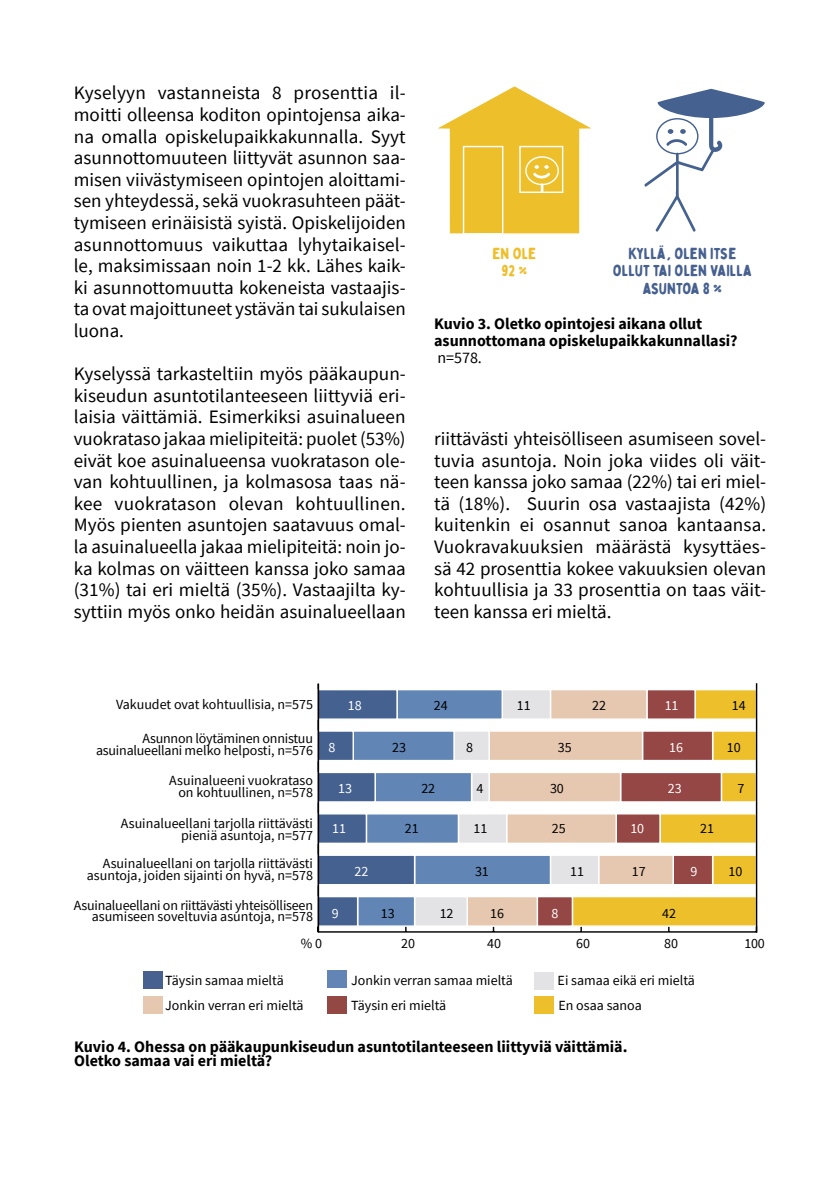
<style>
.page{position:relative;width:840px;height:1191px;background:#fff}
.page>*{position:absolute;margin:0;border:0;box-sizing:border-box;transform-origin:0 0}
.t1{font:19px/21.6px "Source Sans Pro";color:#000;text-align:justify}
.t2{font:700 16px/17.2px "Source Sans Pro";color:#000}
.t3{font:16px/17.2px "Bobby Jones Soft";color:#466090;text-align:center}
.t4{font:16px/17.2px "Bobby Jones Soft";color:#eebf2c;text-align:center}
.t5{font:16px "Source Sans Pro";color:#000}
.t6{font:14px/11.8px "Source Sans Pro";color:#000;text-align:right}
.t7{font:14px "Source Sans Pro";color:#fff}
</style>
<div class="page">
<svg style="left:438px;top:86px;width:153px;height:148px"></svg>
<svg style="left:657px;top:89px;width:107px;height:29px"></svg>
<svg style="left:644px;top:100px;width:80px;height:132px"></svg>
<hr style="left:318px;top:931px;width:438px;height:1px;background:#000">
<div style="left:694px;top:689px;width:62px;height:31px;background:#edbf2b;border:1px solid #fff"></div>
<div style="left:711px;top:730px;width:45px;height:31px;background:#edbf2b;border:1px solid #fff"></div>
<div style="left:720px;top:771px;width:36px;height:31px;background:#edbf2b;border:1px solid #fff"></div>
<div style="left:659px;top:813px;width:97px;height:31px;background:#edbf2b;border:1px solid #fff"></div>
<div style="left:711px;top:854px;width:45px;height:31px;background:#edbf2b;border:1px solid #fff"></div>
<div style="left:571px;top:896px;width:185px;height:31px;background:#edbf2b;border:1px solid #fff"></div>
<div style="left:645px;top:689px;width:50px;height:31px;background:#944745;border:1px solid #fff"></div>
<div style="left:641px;top:730px;width:72px;height:31px;background:#944745;border:1px solid #fff"></div>
<div style="left:619px;top:771px;width:102px;height:31px;background:#944745;border:1px solid #fff"></div>
<div style="left:615px;top:813px;width:45px;height:31px;background:#944745;border:1px solid #fff"></div>
<div style="left:672px;top:854px;width:41px;height:31px;background:#944745;border:1px solid #fff"></div>
<div style="left:536px;top:896px;width:36px;height:31px;background:#944745;border:1px solid #fff"></div>
<div style="left:549px;top:689px;width:98px;height:31px;background:#e6c7b0;border:1px solid #fff"></div>
<div style="left:488px;top:730px;width:155px;height:31px;background:#e6c7b0;border:1px solid #fff"></div>
<div style="left:488px;top:771px;width:133px;height:31px;background:#e6c7b0;border:1px solid #fff"></div>
<div style="left:505px;top:813px;width:111px;height:31px;background:#e6c7b0;border:1px solid #fff"></div>
<div style="left:597px;top:854px;width:76px;height:31px;background:#e6c7b0;border:1px solid #fff"></div>
<div style="left:466px;top:896px;width:71px;height:31px;background:#e6c7b0;border:1px solid #fff"></div>
<div style="left:501px;top:689px;width:50px;height:31px;background:#e3e3e6;border:1px solid #fff"></div>
<div style="left:453px;top:730px;width:36px;height:31px;background:#e3e3e6;border:1px solid #fff"></div>
<div style="left:470px;top:771px;width:19px;height:31px;background:#e3e3e6;border:1px solid #fff"></div>
<div style="left:457px;top:813px;width:50px;height:31px;background:#e3e3e6;border:1px solid #fff"></div>
<div style="left:549px;top:854px;width:50px;height:31px;background:#e3e3e6;border:1px solid #fff"></div>
<div style="left:413px;top:896px;width:54px;height:31px;background:#e3e3e6;border:1px solid #fff"></div>
<div style="left:396px;top:689px;width:106px;height:31px;background:#6185b5;border:1px solid #fff"></div>
<div style="left:352px;top:730px;width:102px;height:31px;background:#6185b5;border:1px solid #fff"></div>
<div style="left:374px;top:771px;width:98px;height:31px;background:#6185b5;border:1px solid #fff"></div>
<div style="left:365px;top:813px;width:94px;height:31px;background:#6185b5;border:1px solid #fff"></div>
<div style="left:413px;top:854px;width:138px;height:31px;background:#6185b5;border:1px solid #fff"></div>
<div style="left:357px;top:896px;width:58px;height:31px;background:#6185b5;border:1px solid #fff"></div>
<div style="left:317px;top:689px;width:80px;height:31px;background:#45618f;border:1px solid #fff"></div>
<div style="left:317px;top:730px;width:37px;height:31px;background:#45618f;border:1px solid #fff"></div>
<div style="left:317px;top:771px;width:58px;height:31px;background:#45618f;border:1px solid #fff"></div>
<div style="left:317px;top:813px;width:50px;height:31px;background:#45618f;border:1px solid #fff"></div>
<div style="left:317px;top:854px;width:98px;height:31px;background:#45618f;border:1px solid #fff"></div>
<div style="left:317px;top:896px;width:41px;height:31px;background:#45618f;border:1px solid #fff"></div>
<hr style="left:755px;top:683px;width:1px;height:249px;background:#000">
<hr style="left:317px;top:683px;width:2px;height:249px;background:#000">
<div style="left:143px;top:971px;width:19px;height:17px;background:#466090"></div>
<div style="left:327px;top:996px;width:19px;height:17px;background:#944844"></div>
<div style="left:534px;top:996px;width:19px;height:17px;background:#eebf2c"></div>
<div style="left:327px;top:970px;width:19px;height:17px;background:#6285b6"></div>
<div style="left:143px;top:996px;width:19px;height:17px;background:#e6c7b0"></div>
<div style="left:534px;top:972px;width:19px;height:17px;background:#e3e3e6"></div>
<p class="t1" style="left:74px;top:82px;width:333px">Kyselyyn vastanneista 8 prosenttia il&shy;moitti olleensa koditon opintojensa aika&shy;na omalla opiskelupaikkakunnalla. Syyt asunnottomuuteen liittyvät asunnon saa&shy;misen viivästymiseen opintojen aloittami&shy;sen yhteydessä, sekä vuokrasuhteen päät&shy;tymiseen erinäisistä syistä. Opiskelijoiden asunnottomuus vaikuttaa lyhytaikaisel&shy;le, maksimissaan noin 1-2 kk. Lähes kaik&shy;ki asunnottomuutta kokeneista vastaajis&shy;ta ovat majoittuneet ystävän tai sukulaisen luona.</p>
<p class="t1" style="left:74px;top:363px;width:333px">Kyselyssä tarkasteltiin myös pääkaupun&shy;kiseudun asuntotilanteeseen liittyviä eri&shy;laisia väittämiä. Esimerkiksi asuinalueen vuokrataso jakaa mielipiteitä: puolet (53%) eivät koe asuinalueensa vuokratason ole&shy;van kohtuullinen, ja kolmasosa taas nä&shy;kee vuokratason olevan kohtuullinen.<br>Myös pienten asuntojen saatavuus omal&shy;la asuinalueella jakaa mielipiteitä: noin jo&shy;ka kolmas on väitteen kanssa joko samaa (31%) tai eri mieltä (35%). Vastaajilta ky&shy;syttiin myös onko heidän asuinalueellaan</p>
<p class="t4" style="left:492px;top:245px;width:45px">EN OLE<br>92 %</p>
<p class="t3" style="left:612px;top:245px;width:141px">KYLLÄ, OLEN ITSE<br>OLLUT TAI OLEN VAILLA<br>ASUNTOA 8 %</p>
<p class="t2" style="left:434px;top:315px;width:305px">Kuvio 3. Oletko opintojesi aikana ollut asunnottomana opiskelupaikkakunnallasi?</p>
<p class="t5" style="left:437px;top:348px;width:46px">n=578.</p>
<p class="t1" style="left:434px;top:428px;width:333px">riittävästi yhteisölliseen asumiseen sovel&shy;tuvia asuntoja. Noin joka viides oli väit&shy;teen kanssa joko samaa (22%) tai eri miel&shy;tä (18%). Suurin osa vastaajista (42%) kuitenkin ei osannut sanoa kantaansa.<br>Vuokravakuuksien määrästä kysyttäes&shy;sä 42 prosenttia kokee vakuuksien olevan kohtuullisia ja 33 prosenttia on taas väit&shy;teen kanssa eri mieltä.</p>
<p class="t6" style="left:116px;top:698px;width:198px">Vakuudet ovat kohtuullisia, n=575</p>
<p class="t6" style="left:96px;top:732px;width:218px">Asunnon löytäminen onnistuu asuinalueellani melko helposti, n=576</p>
<p class="t6" style="left:169px;top:774px;width:145px">Asuinalueeni vuokrataso on kohtuullinen, n=578</p>
<p class="t6" style="left:121px;top:817px;width:193px">Asuinalueellani tarjolla riittävästi pieniä asuntoja, n=577</p>
<p class="t6" style="left:87px;top:857px;width:227px">Asuinalueellani on tarjolla riittävästi asuntoja, joiden sijainti on hyvä, n=578</p>
<p class="t6" style="left:74px;top:899px;width:241px">Asuinalueellani on riittävästi yhteisölliseen asumiseen soveltuvia asuntoja, n=578</p>
<p class="t6" style="left:300px;top:937px;width:23px">% 0</p>
<p class="t6" style="left:401px;top:937px;width:15px">20</p>
<p class="t6" style="left:487px;top:937px;width:15px">40</p>
<p class="t6" style="left:575px;top:937px;width:15px">60</p>
<p class="t6" style="left:663px;top:937px;width:15px">80</p>
<p class="t6" style="left:744px;top:937px;width:22px">100</p>
<p class="t7" style="left:348px;top:696px;width:15px">18</p>
<p class="t6" style="left:433px;top:699px;width:15px">24</p>
<p class="t6" style="left:516px;top:699px;width:15px">11</p>
<p class="t6" style="left:591px;top:699px;width:15px">22</p>
<p class="t7" style="left:664px;top:696px;width:15px">11</p>
<p class="t6" style="left:731px;top:699px;width:15px">14</p>
<p class="t7" style="left:328px;top:738px;width:8px">8</p>
<p class="t6" style="left:392px;top:741px;width:15px">23</p>
<p class="t6" style="left:466px;top:741px;width:8px">8</p>
<p class="t6" style="left:557px;top:741px;width:15px">35</p>
<p class="t7" style="left:669px;top:738px;width:15px">16</p>
<p class="t6" style="left:726px;top:741px;width:15px">10</p>
<p class="t7" style="left:338px;top:779px;width:15px">13</p>
<p class="t6" style="left:421px;top:782px;width:15px">22</p>
<p class="t6" style="left:476px;top:782px;width:8px">4</p>
<p class="t6" style="left:549px;top:782px;width:15px">30</p>
<p class="t7" style="left:667px;top:779px;width:15px">23</p>
<p class="t6" style="left:737px;top:782px;width:8px">7</p>
<p class="t7" style="left:332px;top:820px;width:15px">11</p>
<p class="t6" style="left:404px;top:822px;width:15px">21</p>
<p class="t6" style="left:473px;top:822px;width:15px">11</p>
<p class="t6" style="left:551px;top:822px;width:15px">25</p>
<p class="t7" style="left:630px;top:820px;width:15px">10</p>
<p class="t6" style="left:700px;top:822px;width:15px">21</p>
<p class="t7" style="left:354px;top:862px;width:15px">22</p>
<p class="t6" style="left:474px;top:865px;width:15px">31</p>
<p class="t6" style="left:570px;top:865px;width:15px">11</p>
<p class="t6" style="left:631px;top:865px;width:15px">17</p>
<p class="t7" style="left:690px;top:862px;width:8px">9</p>
<p class="t6" style="left:728px;top:865px;width:15px">10</p>
<p class="t7" style="left:332px;top:904px;width:8px">9</p>
<p class="t6" style="left:380px;top:907px;width:15px">13</p>
<p class="t6" style="left:439px;top:907px;width:15px">12</p>
<p class="t6" style="left:490px;top:907px;width:15px">16</p>
<p class="t7" style="left:551px;top:904px;width:8px">8</p>
<p class="t6" style="left:662px;top:907px;width:15px">42</p>
<p class="t6" style="left:165px;top:974px;width:120px">Täysin samaa mieltä</p>
<p class="t6" style="left:351px;top:974px;width:163px">Jonkin verran samaa mieltä</p>
<p class="t6" style="left:557px;top:974px;width:139px">Ei samaa eikä eri mieltä</p>
<p class="t6" style="left:165px;top:999px;width:140px">Jonkin verran eri mieltä</p>
<p class="t6" style="left:351px;top:999px;width:96px">Täysin eri mieltä</p>
<p class="t6" style="left:558px;top:999px;width:85px">En osaa sanoa</p>
<p class="t2" style="left:74px;top:1038px;width:554px;line-height:14.6px">Kuvio 4. Ohessa on pääkaupunkiseudun asuntotilanteeseen liittyviä väittämiä.<br>Oletko samaa vai eri mieltä?</p>
</div>
